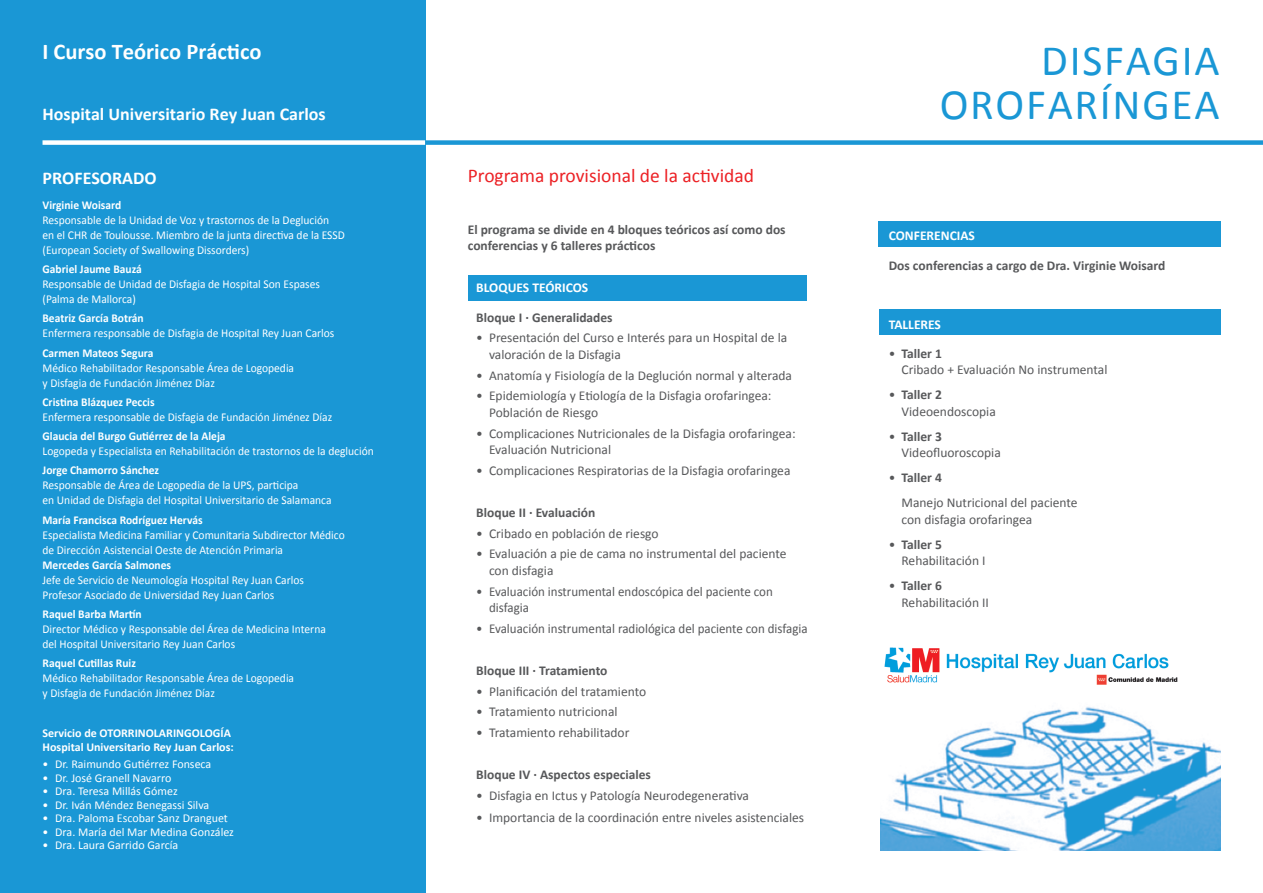
<style>
.page{position:relative;width:1263px;height:893px;background:#fff}
.page>*{position:absolute;margin:0;border:0;box-sizing:border-box;transform-origin:0 0}
.t1{font:43.5px "Calibri";letter-spacing:.04em;color:#1a97d5}
.t2{font:700 22.5px "Calibri";color:#fff}
.t3{font:19.5px "Calibri";color:#ec2125}
.t4{font:700 18px "Calibri";color:#fff}
.t5{font:13.5px/16.5px "Calibri";color:#57585a}
.t6{font:700 13.5px/16.5px "Calibri";color:#57585a}
.t7{font:13.5px/16.5px "Calibri";color:#57585a;scale:.96 1}
.t8{font:700 13.5px "Calibri";color:#fff}
.t9{font:12px/15px "Calibri";color:#fff;scale:.96 1}
.doctor{font:700 12px "Calibri";color:#fff;scale:.96 1}
.t10{font:12px "Calibri";color:#fff}
.doctor-2{font:700 12px/13.5px "Calibri";color:#fff}
.s1{font-weight:700}
.s2{font-weight:400}
</style>
<div class="page">
<div style="left:879px;top:309px;width:341px;height:26px;background:#1a97d5"></div>
<div style="left:878px;top:222px;width:342px;height:25px;background:#1a97d5"></div>
<div style="left:468px;top:275px;width:339px;height:25px;background:#1a97d5"></div>
<div style="left:0;top:0;width:425px;height:893px;background:#1a97d5"></div>
<div style="left:43px;top:140px;width:382px;height:5px;background:#fff"></div>
<div style="left:425px;top:140px;width:838px;height:5px;background:#1a97d5"></div>
<img style="left:880px;top:707px;width:340px;height:143px">
<img style="left:884px;top:647px;width:294px;height:38px">
<p class="t2" style="left:43px;top:38px;width:221px">I Curso Teórico Práctico</p>
<p class="t1" style="left:1041px;top:33px;width:180px">DISFAGIA</p>
<p class="t4" style="left:43px;top:102px;width:285px">Hospital Universitario Rey Juan Carlos</p>
<p class="t1" style="left:940px;top:77px;width:281px">OROFARÍNGEA</p>
<p class="t4" style="left:43px;top:166px;width:116px">PROFESORADO</p>
<p class="doctor" style="left:43px;top:197px;width:84px">Virginie Woisard</p>
<p class="t9" style="left:43px;top:212px;width:317px">Responsable de la Unidad de Voz y trastornos de la Deglución<br>en el CHR de Toulousse. Miembro de la junta directiva de la ESSD (European Society of Swallowing Dissorders)</p>
<p class="doctor" style="left:43px;top:261px;width:105px">Gabriel Jaume Bauzá</p>
<p class="t9" style="left:43px;top:277px;width:290px">Responsable de Unidad de Disfagia de Hospital Son Espases (Palma de Mallorca)</p>
<p class="doctor" style="left:43px;top:311px;width:107px">Beatriz García Botrán</p>
<p class="t9" style="left:43px;top:326px;width:306px">Enfermera responsable de Disfagia de Hospital Rey Juan Carlos</p>
<p class="doctor" style="left:43px;top:345px;width:117px">Carmen Mateos Segura</p>
<p class="t9" style="left:43px;top:360px;width:264px">Médico Rehabilitador Responsable Área de Logopedia y Disfagia de Fundación Jiménez Díaz</p>
<p class="doctor" style="left:43px;top:394px;width:118px">Cristina Blázquez Peccis</p>
<p class="t9" style="left:43px;top:409px;width:303px">Enfermera responsable de Disfagia de Fundación Jiménez Díaz</p>
<p class="doctor" style="left:43px;top:428px;width:192px">Glaucia del Burgo Gutiérrez de la Aleja</p>
<p class="t9" style="left:43px;top:444px;width:347px">Logopeda y Especialista en Rehabilitación de trastornos de la deglución</p>
<p class="doctor" style="left:43px;top:463px;width:123px">Jorge Chamorro Sánchez</p>
<p class="t9" style="left:43px;top:478px;width:303px">Responsable de Área de Logopedia de la UPS, participa<br>en Unidad de Disfagia del Hospital Universitario de Salamanca</p>
<p class="doctor" style="left:43px;top:512px;width:168px">María Francisca Rodríguez Hervás</p>
<p class="t9" style="left:43px;top:527px;width:316px">Especialista Medicina Familiar y Comunitaria Subdirector Médico de Dirección Asistencial Oeste de Atención Primaria</p>
<p class="doctor" style="left:43px;top:557px;width:135px">Mercedes García Salmones</p>
<p class="t9" style="left:43px;top:572px;width:274px">Jefe de Servicio de Neumología Hospital Rey Juan Carlos<br>Profesor Asociado de Universidad Rey Juan Carlos</p>
<p class="doctor" style="left:43px;top:606px;width:105px">Raquel Barba Martín</p>
<p class="t9" style="left:43px;top:621px;width:297px">Director Médico y Responsable del Área de Medicina Interna del Hospital Universitario Rey Juan Carlos</p>
<p class="doctor" style="left:43px;top:655px;width:99px">Raquel Cutillas Ruiz</p>
<p class="t9" style="left:43px;top:671px;width:264px">Médico Rehabilitador Responsable Área de Logopedia y Disfagia de Fundación Jiménez Díaz</p>
<p class="doctor-2" style="left:43px;top:726px;width:193px">Servicio de OTORRINOLARINGOLOGÍA<br>Hospital Universitario Rey Juan Carlos:</p>
<p class="t10" style="left:43px;top:757px;width:170px">• Dr. Raimundo Gutiérrez Fonseca</p>
<p class="t10" style="left:43px;top:770px;width:130px">• Dr. José Granell Navarro</p>
<p class="t10" style="left:43px;top:784px;width:137px">• Dra. Teresa Millás Gómez</p>
<p class="t10" style="left:43px;top:797px;width:168px">• Dr. Iván Méndez Benegassi Silva</p>
<p class="t10" style="left:43px;top:811px;width:187px">• Dra. Paloma Escobar Sanz Dranguet</p>
<p class="t10" style="left:43px;top:824px;width:193px">• Dra. María del Mar Medina González</p>
<p class="t10" style="left:43px;top:838px;width:137px">• Dra. Laura Garrido García</p>
<p class="t3" style="left:468px;top:163px;width:288px">Programa provisional de la actividad</p>
<p class="t6" style="left:468px;top:221px;width:319px">El programa se divide en 4 bloques teóricos así como dos conferencias y 6 talleres prácticos</p>
<p class="t8" style="left:476px;top:279px;width:114px">BLOQUES TEÓRICOS</p>
<p class="t6" style="left:476px;top:309px;width:138px">Bloque I · Generalidades</p>
<p class="t5" style="left:489px;top:330px;width:300px;text-indent:-13px">• Presentación del Curso e Interés para un Hospital de la valoración de la Disfagia</p>
<p class="t5" style="left:476px;top:367px;width:317px">• Anatomía y Fisiología de la Deglución normal y alterada</p>
<p class="t5" style="left:489px;top:388px;width:284px;text-indent:-13px">• Epidemiología y Etiología de la Disfagia orofaringea:<br>Población de Riesgo</p>
<p class="t5" style="left:489px;top:425px;width:308px;text-indent:-13px">• Complicaciones Nutricionales de la Disfagia orofaringea:<br>Evaluación Nutricional</p>
<p class="t5" style="left:476px;top:462px;width:316px">• Complicaciones Respiratorias de la Disfagia orofaringea</p>
<p class="t6" style="left:476px;top:504px;width:121px">Bloque II · Evaluación</p>
<p class="t5" style="left:476px;top:525px;width:184px">• Cribado en población de riesgo</p>
<p class="t5" style="left:489px;top:546px;width:299px;text-indent:-13px">• Evaluación a pie de cama no instrumental del paciente con disfagia</p>
<p class="t7" style="left:489px;top:583px;width:297px;text-indent:-13px">• Evaluación instrumental endoscópica del paciente con disfagia</p>
<p class="t7" style="left:476px;top:620px;width:347px">• Evaluación instrumental radiológica del paciente con disfagia</p>
<p class="t6" style="left:476px;top:662px;width:133px">Bloque III · Tratamiento</p>
<p class="t5" style="left:476px;top:683px;width:171px">• Planificación del tratamiento</p>
<p class="t5" style="left:476px;top:704px;width:143px">• Tratamiento nutricional</p>
<p class="t5" style="left:476px;top:724px;width:155px">• Tratamiento rehabilitador</p>
<p class="t6" style="left:476px;top:766px;width:176px">Bloque IV · Aspectos especiales</p>
<p class="t5" style="left:476px;top:787px;width:274px">• Disfagia en Ictus y Patología Neurodegenerativa</p>
<p class="t5" style="left:476px;top:809px;width:329px">• Importancia de la coordinación entre niveles asistenciales</p>
<p class="t8" style="left:889px;top:227px;width:88px">CONFERENCIAS</p>
<p class="t6" style="left:889px;top:257px;width:278px">Dos conferencias a cargo de Dra. Virginie Woisard</p>
<p class="t8" style="left:889px;top:315px;width:54px">TALLERES</p>
<p class="t5" style="left:901px;top:345px;width:207px;text-indent:-13px">• <span class="s1">Taller 1<br></span>Cribado + Evaluación No instrumental</p>
<p class="t5" style="left:901px;top:387px;width:96px;text-indent:-13px">• <span class="s1">Taller 2<br></span>Videoendoscopia</p>
<p class="t5" style="left:901px;top:428px;width:101px;text-indent:-13px">• <span class="s1">Taller 3<br></span>Videofluoroscopia</p>
<p class="t6" style="left:889px;top:470px;width:55px"><span class="s2">•</span> Taller 4</p>
<p class="t5" style="left:901px;top:495px;width:178px">Manejo Nutricional del paciente con disfagia orofaringea</p>
<p class="t5" style="left:901px;top:536px;width:86px;text-indent:-13px">• <span class="s1">Taller 5<br></span>Rehabilitación I</p>
<p class="t5" style="left:901px;top:578px;width:89px;text-indent:-13px">• <span class="s1">Taller 6<br></span>Rehabilitación II</p>
</div>
